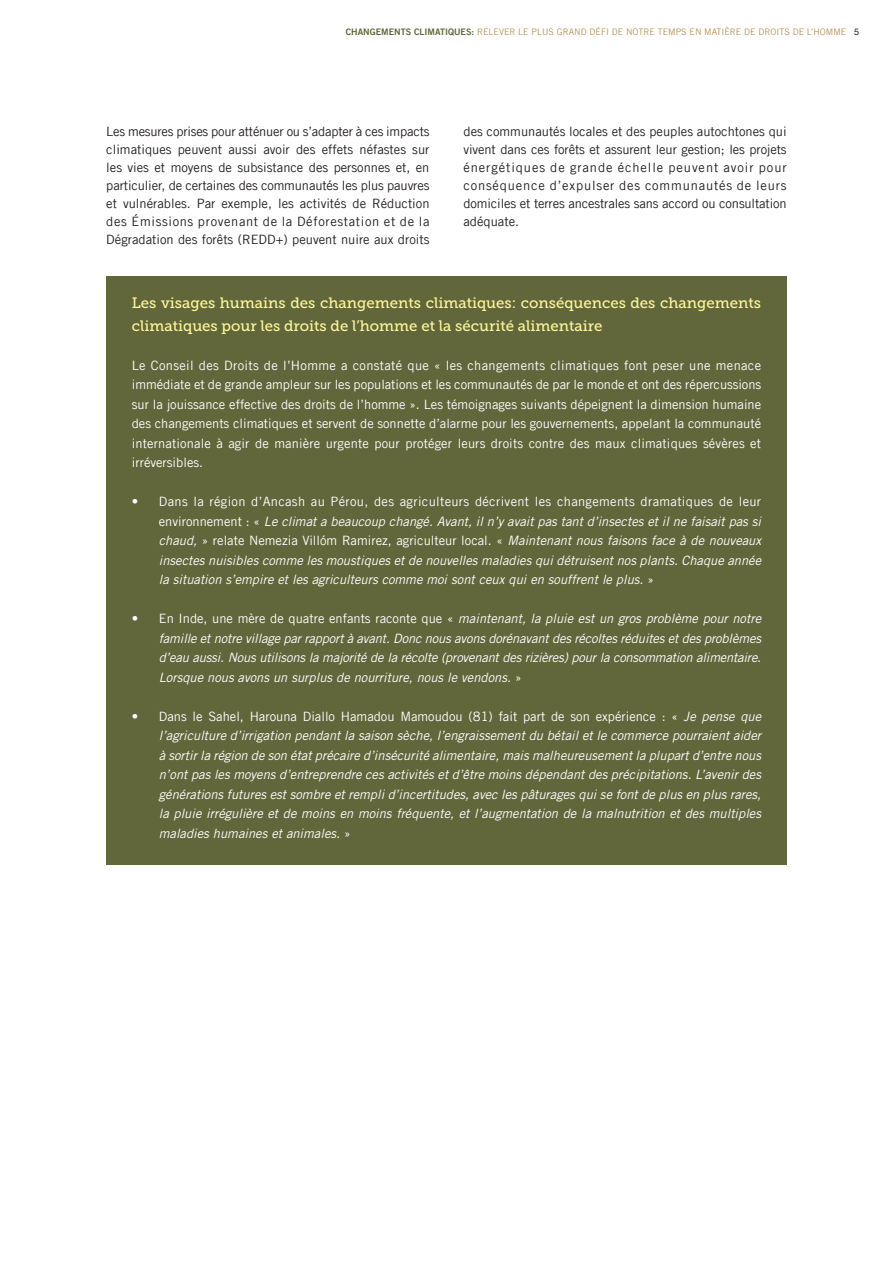
<style>
.page{position:relative;width:893px;height:1263px;background:#fff}
.page>*{position:absolute;margin:0;border:0;box-sizing:border-box;transform-origin:0 0}
.t1{font:15px/22.5px "Museo Slab 500";color:#fff79a}
.t2{font:italic 12.9px/19.5px "Amnesty Trade Gothic";color:#fff;text-align:justify}
.t3{font:12.9px/18px "Amnesty Trade Gothic";color:#231f20;text-align:justify}
.t4{font:12.9px/19.5px "Amnesty Trade Gothic";letter-spacing:.01em;color:#fff;text-align:justify}
.t5{font:12.9px "Amnesty Trade Gothic";letter-spacing:.065em;color:#231f20}
.t6{font:9px "Amnesty Trade Gothic";color:#b89356}
.s1{font-family:"Amnesty Trade Gothic Bd 2";color:#61673b}
.s2{font-family:"Helvetica Neue";color:#231f20}
.s3{font-style:normal}
</style>
<div class="page">
<div style="left:106px;top:276px;width:681px;height:588px;background:#61673b"></div>
<p class="t6" style="left:346px;top:27px;width:515px"><span class="s1">CHANGEMENTS CLIMATIQUES:</span> RELEVER LE PLUS GRAND DÉFI DE NOTRE TEMPS EN MATIÈRE DE DROITS DE L’HOMME <span class="s2">5</span></p>
<p class="t3" style="left:106px;top:122px;width:325px">Les mesures prises pour atténuer ou s’adapter à ces impacts climatiques peuvent aussi avoir des effets néfastes sur les vies et moyens de subsistance des personnes et, en particulier, de certaines des communautés les plus pauvres</p>
<p class="t3" style="left:106px;top:194px;width:325px">et vulnérables. Par exemple, les activités de Réduction des Émissions provenant de la Déforestation et de la</p>
<p class="t3" style="left:106px;top:230px;width:325px">Dégradation des forêts (REDD+) peuvent nuire aux droits</p>
<p class="t3" style="left:463px;top:122px;width:325px">des communautés locales et des peuples autochtones qui vivent dans ces forêts et assurent leur gestion; les projets énergétiques de grande échelle peuvent avoir pour</p>
<p class="t5" style="left:463px;top:177px;width:325px">conséquence d’expulser des communautés de leurs</p>
<p class="t3" style="left:463px;top:194px;width:325px">domiciles et terres ancestrales sans accord ou consultation adéquate.</p>
<p class="t1" style="left:132px;top:292px;width:631px">Les visages humains des changements climatiques: conséquences des changements climatiques pour les droits de l’homme et la sécurité alimentaire</p>
<p class="t4" style="left:132px;top:355px;width:631px">Le Conseil des Droits de l’Homme a constaté que « les changements climatiques font peser une menace immédiate et de grande ampleur sur les populations et les communautés de par le monde et ont des répercussions sur la jouissance effective des droits de l’homme ». Les témoignages suivants dépeignent la dimension humaine des changements climatiques et servent de sonnette d’alarme pour les gouvernements, appelant la communauté internationale à agir de manière urgente pour protéger leurs droits contre des maux climatiques sévères et irréversibles.</p>
<p class="t2" style="left:159px;top:492px;width:604px;text-indent:-27px"><span class="s3">• Dans la région d’Ancash au Pérou, des agriculteurs décrivent les changements dramatiques de leur environnement : «</span> Le climat a beaucoup changé. Avant, il n’y avait pas tant d’insectes et il ne faisait pas si chaud, <span class="s3">» relate Nemezia Villóm Ramirez, agriculteur local. «</span> Maintenant nous faisons face à de nouveaux insectes nuisibles comme les moustiques et de nouvelles maladies qui détruisent nos plants. Chaque année la situation s’empire et les agriculteurs comme moi sont ceux qui en souffrent le plus. <span class="s3">»</span></p>
<p class="t2" style="left:159px;top:609px;width:604px;text-indent:-27px"><span class="s3">• En Inde, une mère de quatre enfants raconte que «</span> maintenant, la pluie est un gros problème pour notre famille et notre village par rapport à avant. Donc nous avons dorénavant des récoltes réduites et des problèmes d’eau aussi. Nous utilisons la majorité de la récolte (provenant des rizières) pour la consommation alimentaire.<br>Lorsque nous avons un surplus de nourriture, nous le vendons. <span class="s3">»</span></p>
<p class="t2" style="left:159px;top:706px;width:604px;text-indent:-27px"><span class="s3">• Dans le Sahel, Harouna Diallo Hamadou Mamoudou (81) fait part de son expérience : «</span> Je pense que l’agriculture d’irrigation pendant la saison sèche, l’engraissement du bétail et le commerce pourraient aider à sortir la région de son état précaire d’insécurité alimentaire, mais malheureusement la plupart d’entre nous n’ont pas les moyens d’entreprendre ces activités et d’être moins dépendant des précipitations. L’avenir des générations futures est sombre et rempli d’incertitudes, avec les pâturages qui se font de plus en plus rares, la pluie irrégulière et de moins en moins fréquente, et l’augmentation de la malnutrition et des multiples maladies humaines et animales. <span class="s3">»</span></p>
</div>
